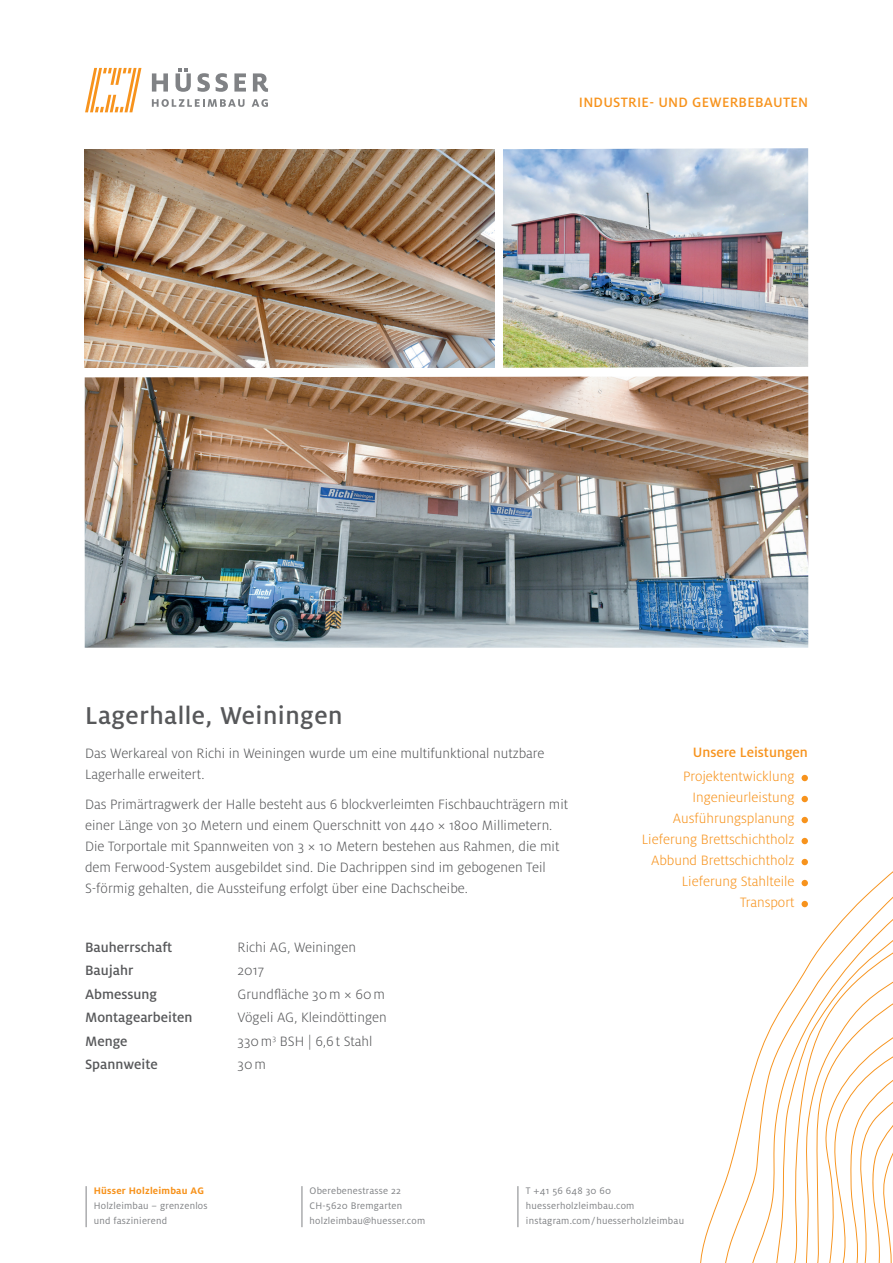
<style>
.page{position:relative;width:893px;height:1263px;background:#fff}
.page>*{position:absolute;margin:0;border:0;box-sizing:border-box;transform-origin:0 0}
.t1{font:500 27px "Milo OT";letter-spacing:.02em;color:#57585a}
.t2{font:300 15px/21px "Milo OT";color:#57585a}
.t3{font:300 15px/21px "Milo OT";color:#f7931d;text-align:right}
.t4{font:500 15px "Milo OT";color:#57585a}
.t5{font:500 15px "Milo OT";letter-spacing:.02em;color:#f7931d}
.t6{font:500 15px "Milo OT";color:#f7931d}
.t7{font:10.5px/15px "Milo OT";letter-spacing:.02em;color:#808285}
.t8{font:700 10.5px "Milo OT";letter-spacing:.02em;color:#f7931d}
</style>
<div class="page">
<div style="left:801px;top:775px;width:7px;height:6px;background:#f7931d;border-radius:50%"></div>
<div style="left:801px;top:796px;width:7px;height:6px;background:#f7931d;border-radius:50%"></div>
<div style="left:801px;top:817px;width:7px;height:6px;background:#f7931d;border-radius:50%"></div>
<hr style="left:86px;top:1186px;width:1px;height:41px;background:#808285">
<hr style="left:302px;top:1186px;width:1px;height:41px;background:#808285">
<hr style="left:518px;top:1186px;width:1px;height:41px;background:#808285">
<img style="left:85px;top:149px;width:409px;height:219px">
<img style="left:503px;top:148px;width:305px;height:220px">
<img style="left:85px;top:376px;width:723px;height:272px">
<svg style="left:720px;top:1035px;width:47px;height:228px"></svg>
<svg style="left:767px;top:837px;width:126px;height:426px"></svg>
<svg style="left:85px;top:68px;width:56px;height:44px"></svg>
<svg style="left:152px;top:73px;width:16px;height:19px"></svg>
<svg style="left:198px;top:73px;width:12px;height:19px"></svg>
<svg style="left:216px;top:73px;width:12px;height:19px"></svg>
<svg style="left:234px;top:73px;width:12px;height:19px"></svg>
<svg style="left:253px;top:73px;width:15px;height:19px"></svg>
<svg style="left:176px;top:68px;width:15px;height:24px"></svg>
<svg style="left:152px;top:99px;width:93px;height:8px"></svg>
<svg style="left:252px;top:99px;width:16px;height:8px"></svg>
<p class="t5" style="left:579px;top:94px;width:231px">INDUSTRIE- UND GEWERBEBAUTEN</p>
<h1 class="t1" style="left:85px;top:701px;width:259px">Lagerhalle, Weiningen</h1>
<p class="t2" style="left:85px;top:743px;width:461px">Das Werkareal von Richi in Weiningen wurde um eine multifunktional nutzbare<br>Lagerhalle erweitert.</p>
<p class="t2" style="left:85px;top:794px;width:485px">Das Primärtragwerk der Halle besteht aus 6 blockverleimten Fischbauchträgern mit einer Länge von 30 Metern und einem Querschnitt von 440 × 1800 Millimetern.<br>Die Torportale mit Spannweiten von 3 × 10 Metern bestehen aus Rahmen, die mit dem Ferwood-System ausgebildet sind. Die Dachrippen sind im gebogenen Teil S-förmig gehalten, die Aussteifung erfolgt über eine Dachscheibe.</p>
<p class="t4" style="left:85px;top:939px;width:89px">Bauherrschaft</p>
<p class="t2" style="left:237px;top:937px;width:120px">Richi AG, Weiningen</p>
<p class="t4" style="left:85px;top:962px;width:50px">Baujahr</p>
<p class="t2" style="left:237px;top:960px;width:28px">2017</p>
<p class="t4" style="left:85px;top:986px;width:73px">Abmessung</p>
<p class="t2" style="left:237px;top:984px;width:149px">Grundfläche 30m × 60m</p>
<p class="t4" style="left:85px;top:1009px;width:109px">Montagearbeiten</p>
<p class="t2" style="left:237px;top:1007px;width:151px">Vögeli AG, Kleindöttingen</p>
<p class="t4" style="left:85px;top:1032px;width:44px">Menge</p>
<p class="t2" style="left:237px;top:1030px;width:136px">330m<sup>3</sup> BSH | 6,6t Stahl</p>
<p class="t4" style="left:85px;top:1056px;width:74px">Spannweite</p>
<p class="t2" style="left:238px;top:1054px;width:30px">30m</p>
<p class="t6" style="left:693px;top:744px;width:117px">Unsere Leistungen</p>
<p class="t3" style="left:642px;top:766px;width:154px">Projektentwicklung<br>Ingenieurleistung<br>Ausführungsplanung<br>Lieferung Brettschichtholz<br>Abbund Brettschichtholz<br>Lieferung Stahlteile<br>Transport</p>
<p class="t8" style="left:94px;top:1185px;width:112px">Hüsser Holzleimbau AG</p>
<p class="t7" style="left:94px;top:1198px;width:115px">Holzleimbau – grenzenlos und faszinierend</p>
<p class="t7" style="left:310px;top:1183px;width:117px">Oberebenestrasse 22<br>CH-5620 Bremgarten holzleimbau@huesser.com</p>
<p class="t7" style="left:526px;top:1183px;width:160px">T +41 56 648 30 60 huesserholzleimbau.com instagram.com/huesserholzleimbau</p>
</div>
